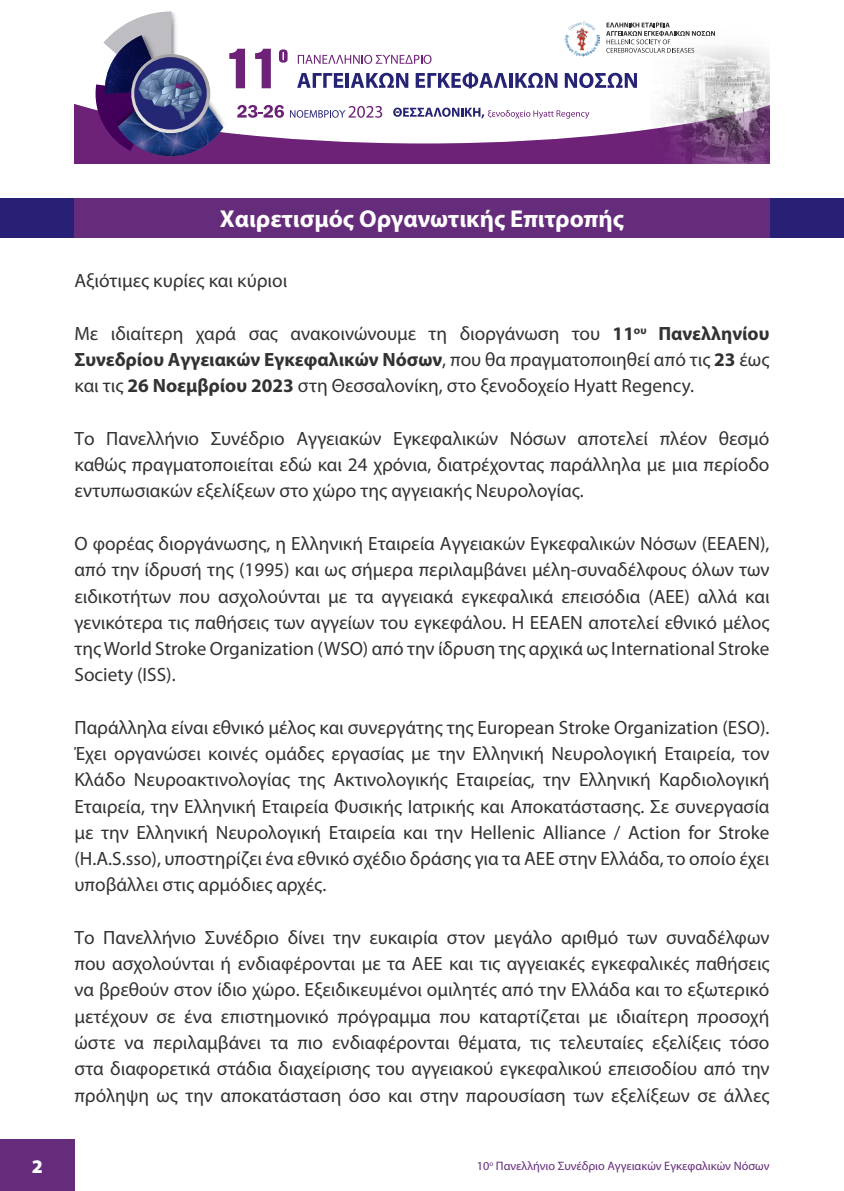
<style>
.page{position:relative;width:844px;height:1191px;background:#fff}
.page>*{position:absolute;margin:0;border:0;box-sizing:border-box;transform-origin:0 0}
.t1{font:700 24.5px "Myriad Pro";color:#fff}
.t2{font:19.25px/26.2px "Myriad Pro";color:#323232;text-align:justify}
.t3{font:900 19.25px "Myriad Pro";color:#fff}
.t4{font:12.25px "Myriad Pro";color:#662c7c}
.s1{font-weight:700}
</style>
<div class="page">
<div style="left:0;top:1139px;width:74px;height:52px;background:#662c7c"></div>
<div style="left:74px;top:103px;width:576px;height:61px;background:#6d2177"></div>
<img style="left:650px;top:31px;width:119px;height:133px">
<svg style="left:94px;top:11px;width:620px;height:145px"></svg>
<img style="left:563px;top:20px;width:36px;height:36px">
<div style="left:0;top:198px;width:843px;height:40px;background:#282074"></div>
<div style="left:74px;top:198px;width:695px;height:40px;background:#662c7c"></div>
<p class="t1" style="left:220px;top:202px;width:406px">Χαιρετισμός Οργανωτικής Επιτροπής</p>
<p class="t2" style="left:74px;top:267px;width:214px">Αξιότιμες κυρίες και κύριοι</p>
<p class="t2" style="left:74px;top:320px;width:696px">Με ιδιαίτερη χαρά σας ανακοινώνουμε τη διοργάνωση του <span class="s1">11</span><sup>ου</sup> <span class="s1">Πανελληνίου Συνεδρίου Αγγειακών Εγκεφαλικών Νόσων</span>, που θα πραγματοποιηθεί από τις <span class="s1">23</span> έως και τις <span class="s1">26 Νοεμβρίου 2023</span> στη Θεσσαλονίκη, στο ξενοδοχείο Hyatt Regency.</p>
<p class="t2" style="left:74px;top:425px;width:696px">Το Πανελλήνιο Συνέδριο Αγγειακών Εγκεφαλικών Νόσων αποτελεί πλέον θεσμό καθώς πραγματοποιείται εδώ και 24 χρόνια, διατρέχοντας παράλληλα με μια περίοδο εντυπωσιακών εξελίξεων στο χώρο της αγγειακής Νευρολογίας.</p>
<p class="t2" style="left:74px;top:530px;width:696px">Ο φορέας διοργάνωσης, η Ελληνική Εταιρεία Αγγειακών Εγκεφαλικών Νόσων (ΕΕΑΕΝ), από την ίδρυσή της (1995) και ως σήμερα περιλαμβάνει μέλη-συναδέλφους όλων των ειδικοτήτων που ασχολούνται με τα αγγειακά εγκεφαλικά επεισόδια (ΑΕΕ) αλλά και γενικότερα τις παθήσεις των αγγείων του εγκεφάλου. Η ΕΕΑΕΝ αποτελεί εθνικό μέλος της World Stroke Organization (WSO) από την ίδρυση της αρχικά ως International Stroke Society (ISS).</p>
<p class="t2" style="left:74px;top:714px;width:696px">Παράλληλα είναι εθνικό μέλος και συνεργάτης της European Stroke Organization (ESO).<br>Έχει οργανώσει κοινές ομάδες εργασίας με την Ελληνική Νευρολογική Εταιρεία, τον Κλάδο Νευροακτινολογίας της Ακτινολογικής Εταιρείας, την Ελληνική Καρδιολογική Εταιρεία, την Ελληνική Εταιρεία Φυσικής Ιατρικής και Αποκατάστασης. Σε συνεργασία με την Ελληνική Νευρολογική Εταιρεία και την Hellenic Alliance / Action for Stroke (H.A.S.sso), υποστηρίζει ένα εθνικό σχέδιο δράσης για τα ΑΕΕ στην Ελλάδα, το οποίο έχει υποβάλλει στις αρμόδιες αρχές.</p>
<p class="t2" style="left:74px;top:924px;width:696px">Το Πανελλήνιο Συνέδριο δίνει την ευκαιρία στον μεγάλο αριθμό των συναδέλφων που ασχολούνται ή ενδιαφέρονται με τα ΑΕΕ και τις αγγειακές εγκεφαλικές παθήσεις να βρεθούν στον ίδιο χώρο. Εξειδικευμένοι ομιλητές από την Ελλάδα και το εξωτερικό μετέχουν σε ένα επιστημονικό πρόγραμμα που καταρτίζεται με ιδιαίτερη προσοχή ώστε να περιλαμβάνει τα πιο ενδιαφέρονται θέματα, τις τελευταίες εξελίξεις τόσο στα διαφορετικά στάδια διαχείρισης του αγγειακού εγκεφαλικού επεισοδίου από την πρόληψη ως την αποκατάσταση όσο και στην παρουσίαση των εξελίξεων σε άλλες</p>
<p class="t3" style="left:32px;top:1153px;width:13px">2</p>
<p class="t4" style="left:477px;top:1158px;width:294px">10<sup>ο</sup> Πανελλήνιο Συνέδριο Αγγειακών Εγκεφαλικών Νόσων</p>
</div>
